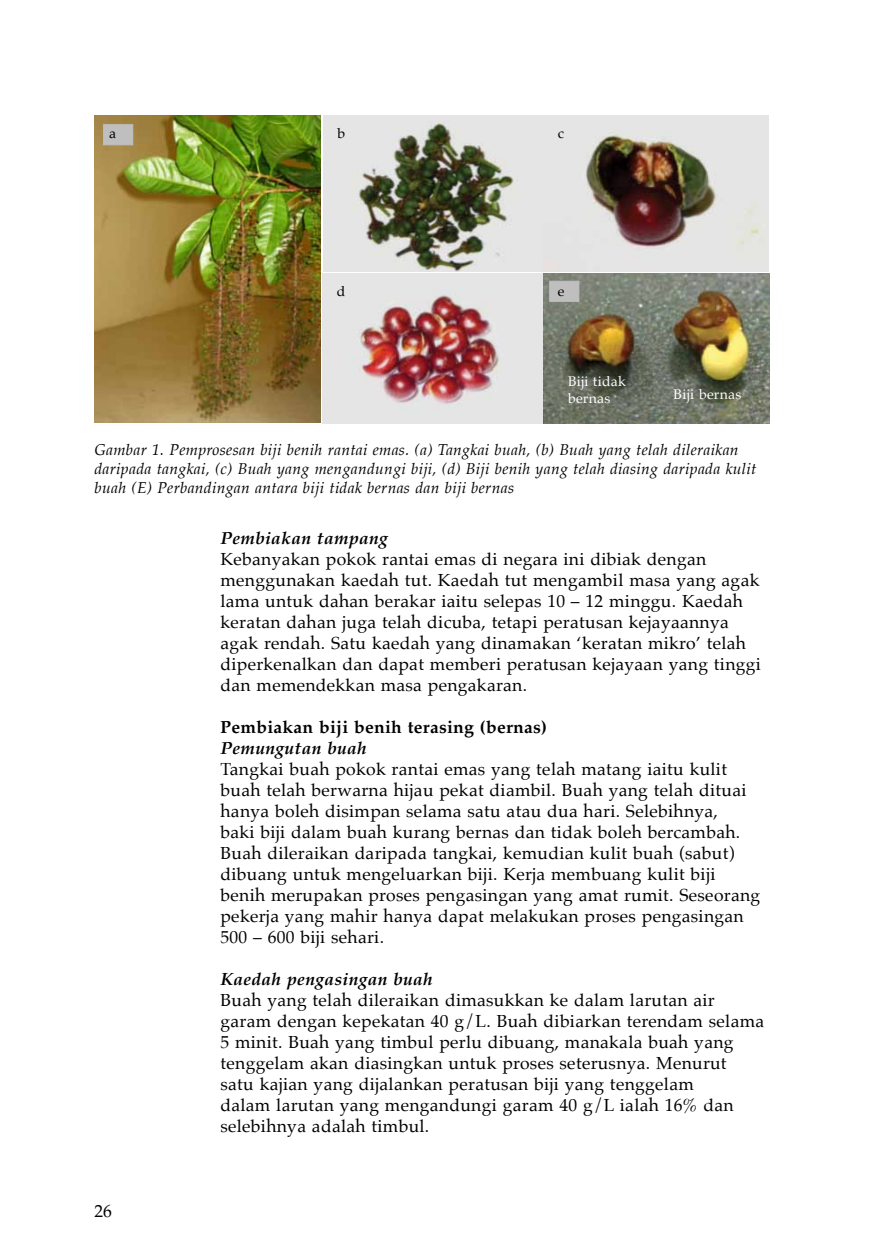
<style>
.page{position:relative;width:882px;height:1260px;background:#fff}
.page>*{position:absolute;margin:0;border:0;box-sizing:border-box;transform-origin:0 0}
.t1{font:17.5px/21px "Palatino";letter-spacing:.015em;color:#000}
.t2{font:italic 700 17.5px "Palatino";letter-spacing:.02em;color:#000}
.t3{font:700 17.5px "Palatino";letter-spacing:.015em;color:#000}
.t4{font:italic 15.75px/18.9px "Palatino";letter-spacing:.015em;color:#000}
.t5{font:14px/16.8px "Palatino";letter-spacing:.015em;color:#fff}
.t6{font:14px "Palatino";color:#000}
</style>
<div class="page">
<img style="left:94px;top:116px;width:227px;height:307px">
<img style="left:323px;top:116px;width:219px;height:308px">
<img style="left:544px;top:116px;width:225px;height:307px">
<div style="left:103px;top:124px;width:30px;height:21px;background:#bfbfbf;border:1px solid #bfbfbf"></div>
<div style="left:549px;top:281px;width:30px;height:21px;background:#bfbfbf;border:1px solid #bfbfbf"></div>
<p class="t6" style="left:109px;top:121px;width:8px">a</p>
<p class="t6" style="left:337px;top:121px;width:9px">b</p>
<p class="t6" style="left:558px;top:121px;width:8px">c</p>
<p class="t6" style="left:337px;top:279px;width:10px">d</p>
<p class="t6" style="left:558px;top:279px;width:8px">e</p>
<p class="t5" style="left:568px;top:373px;width:59px">Biji tidak bernas</p>
<p class="t5" style="left:674px;top:386px;width:69px">Biji bernas</p>
<p class="t4" style="left:94px;top:440px;width:664px">Gambar 1. Pemprosesan biji benih rantai emas. (a) Tangkai buah, (b) Buah yang telah dileraikan daripada tangkai, (c) Buah yang mengandungi biji, (d) Biji benih yang telah diasing daripada kulit buah (E) Perbandingan antara biji tidak bernas dan biji bernas</p>
<p class="t1" style="left:94px;top:1201px;width:19px">26</p>
<p class="t2" style="left:220px;top:524px;width:169px">Pembiakan tampang</p>
<p class="t1" style="left:220px;top:549px;width:542px">Kebanyakan pokok rantai emas di negara ini dibiak dengan menggunakan kaedah tut. Kaedah tut mengambil masa yang agak lama untuk dahan berakar iaitu selepas 10 – 12 minggu. Kaedah keratan dahan juga telah dicuba, tetapi peratusan kejayaannya agak rendah. Satu kaedah yang dinamakan ‘keratan mikro’ telah diperkenalkan dan dapat memberi peratusan kejayaan yang tinggi dan memendekkan masa pengakaran.</p>
<p class="t3" style="left:220px;top:713px;width:328px">Pembiakan biji benih terasing (bernas)</p>
<p class="t2" style="left:220px;top:734px;width:148px">Pemungutan buah</p>
<p class="t1" style="left:220px;top:759px;width:541px">Tangkai buah pokok rantai emas yang telah matang iaitu kulit buah telah berwarna hijau pekat diambil. Buah yang telah dituai hanya boleh disimpan selama satu atau dua hari. Selebihnya,<br>baki biji dalam buah kurang bernas dan tidak boleh bercambah.<br>Buah dileraikan daripada tangkai, kemudian kulit buah (sabut) dibuang untuk mengeluarkan biji. Kerja membuang kulit biji benih merupakan proses pengasingan yang amat rumit. Seseorang pekerja yang mahir hanya dapat melakukan proses pengasingan 500 – 600 biji sehari.</p>
<p class="t2" style="left:220px;top:965px;width:214px">Kaedah pengasingan buah</p>
<p class="t1" style="left:220px;top:990px;width:545px">Buah yang telah dileraikan dimasukkan ke dalam larutan air garam dengan kepekatan 40 g/L. Buah dibiarkan terendam selama 5 minit. Buah yang timbul perlu dibuang, manakala buah yang tenggelam akan diasingkan untuk proses seterusnya. Menurut satu kajian yang dijalankan peratusan biji yang tenggelam<br>dalam larutan yang mengandungi garam 40 g/L ialah 16% dan selebihnya adalah timbul.</p>
</div>
